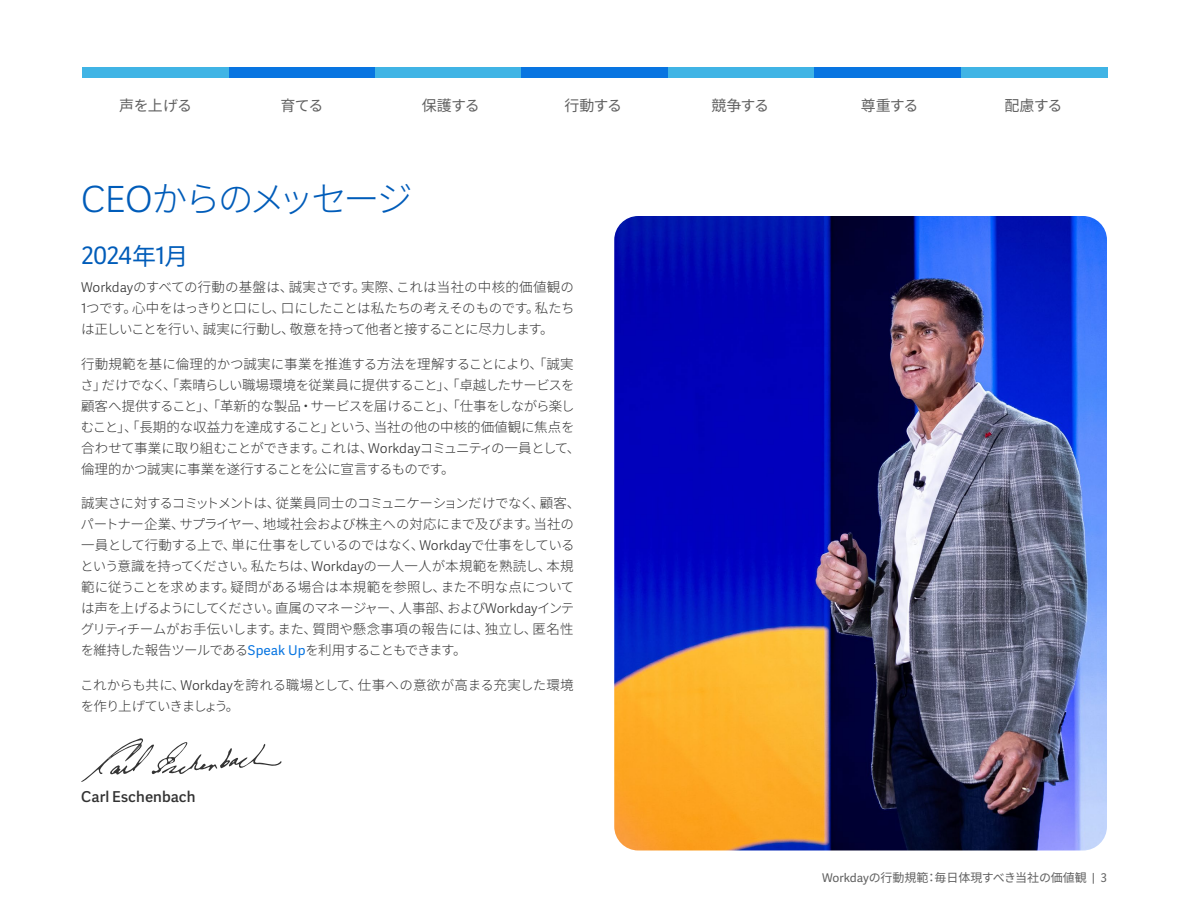
<style>
.page{position:relative;width:1188px;height:918px;background:#fff}
.page>*{position:absolute;margin:0;border:0;box-sizing:border-box;transform-origin:0 0}
.t1{font:300 36px "Noto Sans CJ Kjp";letter-spacing:-.08em;color:#005cb9}
.t2{font:24px "Workday Adelle Sans";color:#005cb9}
.t3{font:15px "Workday Adelle Sans";color:#616161}
.t4{font:15px "Noto Sans CJ Kjp";letter-spacing:-.055em;color:#616161}
.t5{font:500 15px "Workday Adelle Sans";color:#333}
.t6{font:300 13.5px/21px "Noto Sans CJ Kjp";letter-spacing:-.035em;color:#333}
.t7{font:12px "Noto Sans CJ Kjp";color:#616161}
.s1{font-family:"Workday Adelle Sans"}
.s2{font-family:"Noto Sans CJ Kjp"}
.s3{font-family:"Workday Adelle Sans";font-weight:400;color:#0875e1}
</style>
<div class="page">
<img style="left:614px;top:216px;width:493px;height:634px">
<svg style="left:81px;top:738px;width:200px;height:44px"></svg>
<div style="left:228px;top:68px;width:147px;height:10px;background:#0875e1"></div>
<div style="left:375px;top:68px;width:147px;height:10px;background:#40b4e5"></div>
<div style="left:521px;top:68px;width:147px;height:10px;background:#0875e1"></div>
<div style="left:668px;top:68px;width:147px;height:10px;background:#40b4e5"></div>
<div style="left:814px;top:68px;width:147px;height:10px;background:#0875e1"></div>
<div style="left:961px;top:68px;width:147px;height:10px;background:#40b4e5"></div>
<div style="left:82px;top:68px;width:147px;height:10px;background:#40b4e5"></div>
<p class="t4" style="left:119px;top:97px;width:75px">声を上げる</p>
<p class="t3" style="left:268px;top:97px;width:69px">We Foster</p>
<p class="t4" style="left:861px;top:97px;width:59px">尊重する</p>
<p class="t3" style="left:1004px;top:97px;width:58px">We Care</p>
<p class="t4" style="left:711px;top:97px;width:59px">競争する</p>
<p class="t3" style="left:849px;top:97px;width:82px">We Respect</p>
<p class="t4" style="left:280px;top:97px;width:45px">育てる</p>
<p class="t3" style="left:413px;top:97px;width:77px">We Protect</p>
<p class="t4" style="left:422px;top:97px;width:59px">保護する</p>
<p class="t4" style="left:564px;top:97px;width:59px">行動する</p>
<p class="t4" style="left:1005px;top:97px;width:59px">配慮する</p>
<p class="t3" style="left:111px;top:97px;width:91px">We Speak Up</p>
<p class="t3" style="left:569px;top:97px;width:50px">We Act</p>
<p class="t3" style="left:695px;top:97px;width:89px">We Compete</p>
<h1 class="t1" style="left:81px;top:179px;width:333px"><span class="s1">CEO</span>からのメッセージ</h1>
<h2 class="t2" style="left:81px;top:242px;width:109px">2024<span class="s2">年</span>1<span class="s2">月</span></h2>
<p class="t6" style="left:81px;top:277px;width:495px;text-align:justify"><span class="s1">Workday</span>のすべての行動の基盤は、誠実さです。実際、これは当社の中核的価値観の<span class="s1">1</span>つです。心中をはっきりと口にし、口にしたことは私たちの考えそのものです。私たちは正しいことを行い、誠実に行動し、敬意を持って他者と接することに尽力します。</p>
<p class="t6" style="left:81px;top:354px;width:501px">行動規範を基に倫理的かつ誠実に事業を推進する方法を理解することにより、「誠実さ」だけでなく、「素晴らしい職場環境を従業員に提供すること」、「卓越したサービスを顧客へ提供すること」、「革新的な製品・サービスを届けること」、「仕事をしながら楽しむこと」、「長期的な収益力を達成すること」という、当社の他の中核的価値観に焦点を合わせて事業に取り組むことができます。これは、<span class="s1">Workday</span>コミュニティの一員として、倫理的かつ誠実に事業を遂行することを公に宣言するものです。</p>
<p class="t6" style="left:81px;top:493px;width:501px">誠実さに対するコミットメントは、従業員同士のコミュニケーションだけでなく、顧客、パートナー企業、サプライヤー、地域社会および株主への対応にまで及びます。当社の一員として行動する上で、単に仕事をしているのではなく、<span class="s1">Workday</span>で仕事をしているという意識を持ってください。私たちは、<span class="s1">Workday</span>の一人一人が本規範を熟読し、本規範に従うことを求めます。疑問がある場合は本規範を参照し、また不明な点については声を上げるようにしてください。直属のマネージャー、人事部、および<span class="s1">Workday</span>インテグリティチームがお手伝いします。また、質問や懸念事項の報告には、独立し、匿名性を維持した報告ツールである<span class="s3">Speak Up</span>を利用することもできます。</p>
<p class="t6" style="left:80px;top:675px;width:495px">これからも共に、<span class="s1">Workday</span>を誇れる職場として、仕事への意欲が高まる充実した環境を作り上げていきましょう。</p>
<p class="t5" style="left:81px;top:788px;width:116px">Carl Eschenbach</p>
<p class="t7" style="left:822px;top:871px;width:286px"><span class="s1">Workday</span>の行動規範：毎日体現すべき当社の価値観 <span class="s1">| 3</span></p>
</div>
